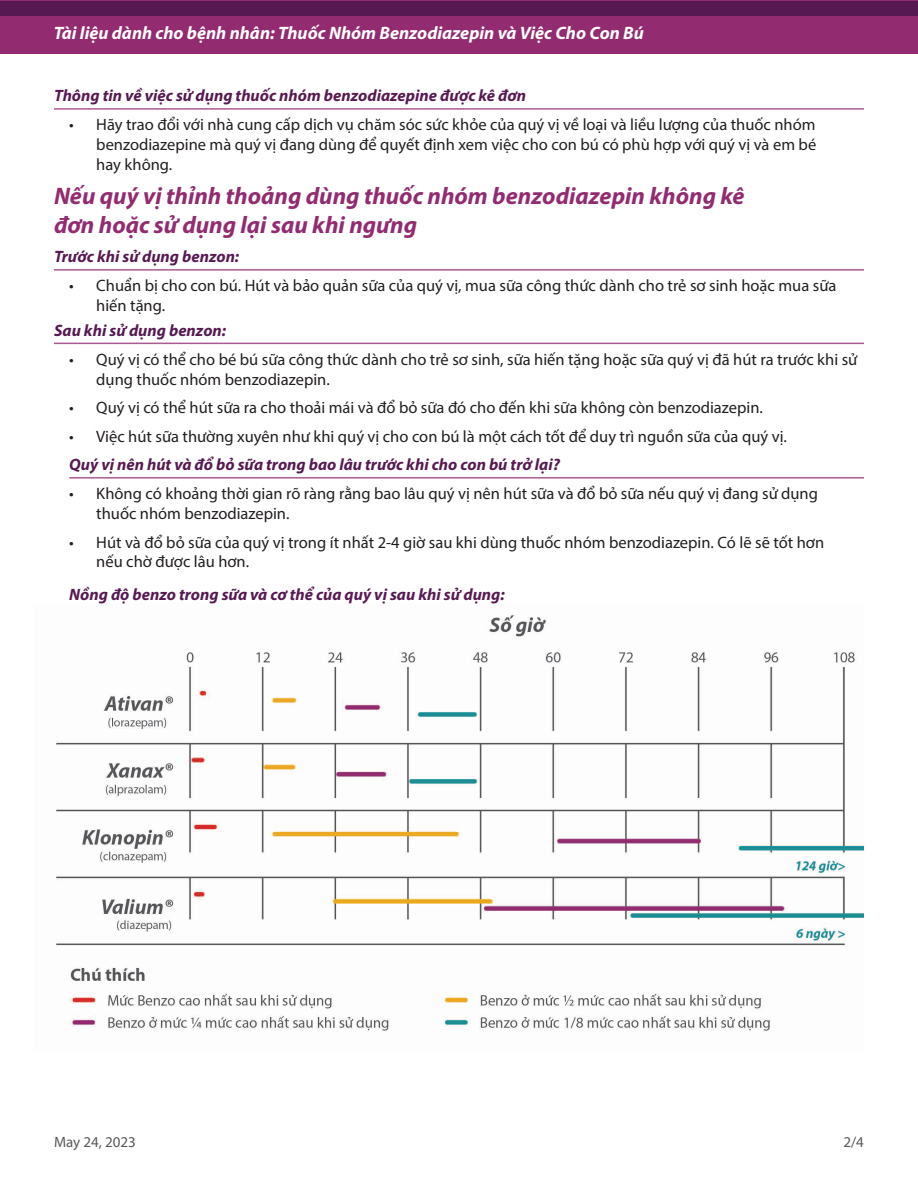
<style>
.page{position:relative;width:918px;height:1188px;background:#fff}
.page>*{position:absolute;margin:0;border:0;box-sizing:border-box;transform-origin:0 0}
.t1{font:italic 700 24px/28.8px "Myriad Pro";color:#922b70}
.t2{font:italic 700 18px "Myriad Pro";color:#fff}
.t3{font:16.5px/19.8px "Myriad Pro";color:#231f20}
.t4{font:italic 700 16.5px "Myriad Pro";color:#571952}
.t5{font:15px "Myriad Pro";color:#57585a}
</style>
<div class="page">
<img style="left:56px;top:615px;width:808px;height:416px">
<div style="left:0;top:1px;width:918px;height:53px;background:#922b70"></div>
<div style="left:0;top:1px;width:918px;height:15px;background:#571952"></div>
<hr style="left:54px;top:108px;width:810px;height:2px;background:#aa5a90">
<hr style="left:54px;top:269px;width:810px;height:2px;background:#aa5a90">
<hr style="left:54px;top:343px;width:810px;height:1px;background:#aa5a90">
<hr style="left:69px;top:477px;width:795px;height:2px;background:#aa5a90">
<p class="t2" style="left:54px;top:22px;width:592px">Tài liệu dành cho bệnh nhân: Thuốc Nhóm Benzodiazepin và Việc Cho Con Bú</p>
<p class="t4" style="left:54px;top:85px;width:474px">Thông tin về việc sử dụng thuốc nhóm benzodiazepine được kê đơn</p>
<p class="t3" style="left:96px;top:115px;width:721px;text-align:justify;text-indent:-27px">• Hãy trao đổi với nhà cung cấp dịch vụ chăm sóc sức khỏe của quý vị về loại và liều lượng của thuốc nhóm benzodiazepine mà quý vị đang dùng để quyết định xem việc cho con bú có phù hợp với quý vị và em bé hay không.</p>
<p class="t1" style="left:54px;top:181px;width:692px">Nếu quý vị thỉnh thoảng dùng thuốc nhóm benzodiazepin không kê đơn hoặc sử dụng lại sau khi ngưng</p>
<p class="t4" style="left:54px;top:246px;width:187px">Trước khi sử dụng benzon:</p>
<p class="t3" style="left:96px;top:276px;width:742px;text-indent:-27px">• Chuẩn bị cho con bú. Hút và bảo quản sữa của quý vị, mua sữa công thức dành cho trẻ sơ sinh hoặc mua sữa hiến tặng.</p>
<p class="t3" style="left:96px;top:349px;width:763px;text-indent:-27px">• Quý vị có thể cho bé bú sữa công thức dành cho trẻ sơ sinh, sữa hiến tặng hoặc sữa quý vị đã hút ra trước khi sử dụng thuốc nhóm benzodiazepin.</p>
<p class="t3" style="left:69px;top:398px;width:695px">• Quý vị có thể hút sữa ra cho thoải mái và đổ bỏ sữa đó cho đến khi sữa không còn benzodiazepin.</p>
<p class="t3" style="left:69px;top:426px;width:719px">• Việc hút sữa thường xuyên như khi quý vị cho con bú là một cách tốt để duy trì nguồn sữa của quý vị.</p>
<p class="t3" style="left:96px;top:483px;width:723px;text-indent:-27px">• Không có khoảng thời gian rõ ràng rằng bao lâu quý vị nên hút sữa và đổ bỏ sữa nếu quý vị đang sử dụng thuốc nhóm benzodiazepin.</p>
<p class="t3" style="left:96px;top:532px;width:729px;text-indent:-27px">• Hút và đổ bỏ sữa của quý vị trong ít nhất 2-4 giờ sau khi dùng thuốc nhóm benzodiazepin. Có lẽ sẽ tốt hơn nếu chờ được lâu hơn.</p>
<p class="t4" style="left:69px;top:583px;width:437px">Nồng độ benzo trong sữa và cơ thể của quý vị sau khi sử dụng:</p>
<p class="t4" style="left:54px;top:319px;width:174px">Sau khi sử dụng benzon:</p>
<p class="t4" style="left:69px;top:454px;width:492px">Quý vị nên hút và đổ bỏ sữa trong bao lâu trước khi cho con bú trở lại?</p>
<p class="t5" style="left:54px;top:1132px;width:83px">May 24, 2023</p>
<p class="t5" style="left:843px;top:1132px;width:22px">2/4</p>
</div>
